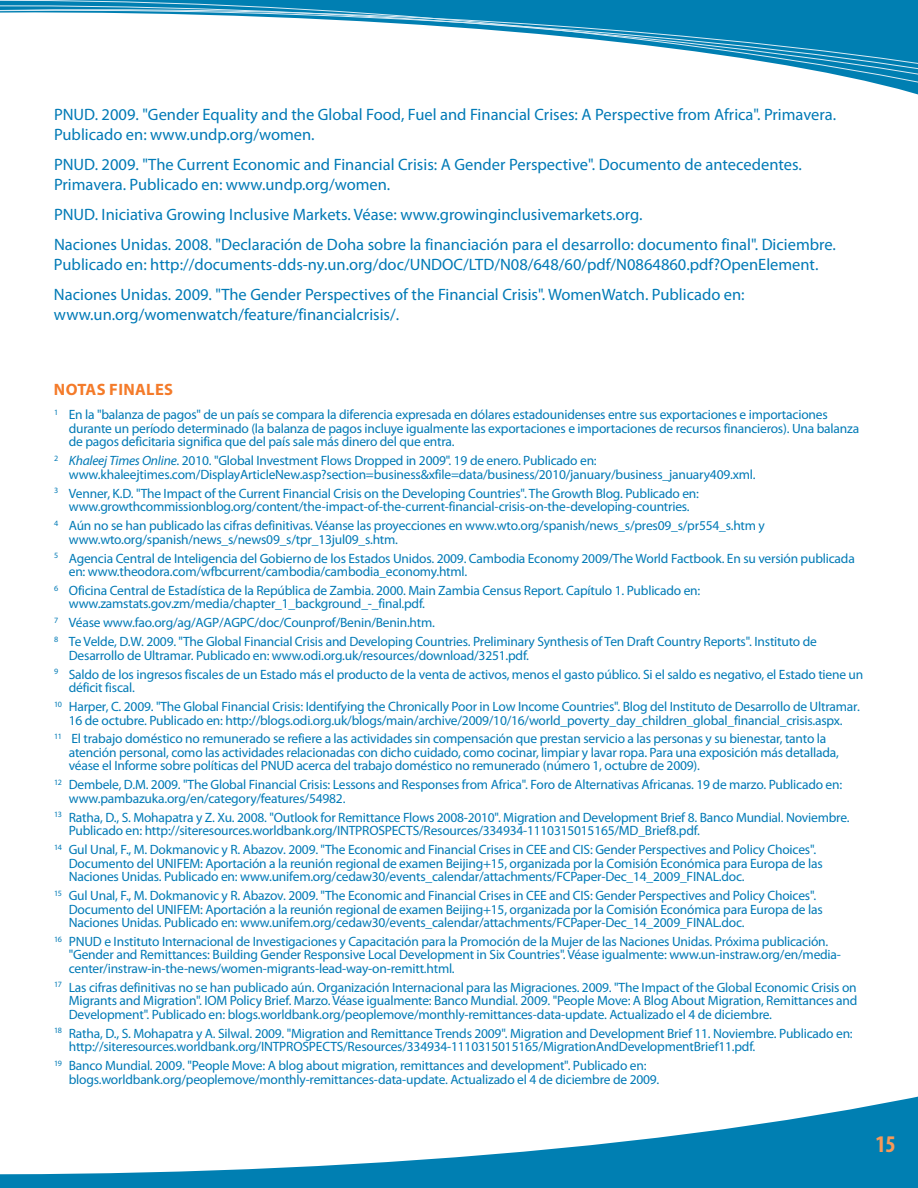
<style>
.page{position:relative;width:918px;height:1188px;background:#fff}
.page>*{position:absolute;margin:0;border:0;box-sizing:border-box;transform-origin:0 0}
.t1{font:700 condensed 24px "Myriad Pro";color:#f79958}
.t2{font:16.5px/19.5px "Myriad Pro";color:#007ab6}
.t3{font:700 16.5px "Myriad Pro";letter-spacing:.02em;color:#f47b2a}
.t4{font:13.5px/13.5px "Myriad Pro";letter-spacing:-.015em;color:#007ab6}
.s1{font-style:italic}
</style>
<div class="page">
<svg style="left:0;top:1096px;width:918px;height:92px"></svg>
<svg style="left:0;top:0;width:918px;height:84px"></svg>
<p class="t2" style="left:54px;top:106px;width:784px">PNUD. 2009. "Gender Equality and the Global Food, Fuel and Financial Crises: A Perspective from Africa". Primavera.<br>Publicado en: www.undp.org/women.</p>
<p class="t2" style="left:54px;top:156px;width:749px">PNUD. 2009. "The Current Economic and Financial Crisis: A Gender Perspective". Documento de antecedentes.<br>Primavera. Publicado en: www.undp.org/women.</p>
<p class="t2" style="left:54px;top:201px;width:783px;line-height:30.3px">PNUD. Iniciativa Growing Inclusive Markets. Véase: www.growinginclusivemarkets.org.<br>Naciones Unidas. 2008. "Declaración de Doha sobre la financiación para el desarrollo: documento final". Diciembre.</p>
<p class="t2" style="left:54px;top:250px;width:766px;line-height:30.3px">Publicado en: http://documents-dds-ny.un.org/doc/UNDOC/LTD/N08/648/60/pdf/N0864860.pdf?OpenElement.<br>Naciones Unidas. 2009. "The Gender Perspectives of the Financial Crisis". WomenWatch. Publicado en:</p>
<p class="t2" style="left:54px;top:306px;width:347px">www.un.org/womenwatch/feature/financialcrisis/.</p>
<p class="t3" style="left:54px;top:383px;width:121px">NOTAS FINALES</p>
<p class="t4" style="left:69px;top:409px;width:792px;text-indent:-15px"><sup>1</sup> En la "balanza de pagos" de un país se compara la diferencia expresada en dólares estadounidenses entre sus exportaciones e importaciones durante un período determinado (la balanza de pagos incluye igualmente las exportaciones e importaciones de recursos financieros). Una balanza de pagos deficitaria significa que del país sale más dinero del que entra.</p>
<p class="t4" style="left:69px;top:455px;width:688px;text-indent:-15px"><sup>2</sup> <span class="s1">Khaleej Times Online</span>. 2010. "Global Investment Flows Dropped in 2009". 19 de enero. Publicado en: www.khaleejtimes.com/DisplayArticleNew.asp?section=business&amp;xfile=data/business/2010/january/business_january409.xml.</p>
<p class="t4" style="left:54px;top:488px;width:647px;text-align:center"><sup>3</sup> Venner, K.D. "The Impact of the Current Financial Crisis on the Developing Countries". The Growth Blog. Publicado en: www.growthcommissionblog.org/content/the-impact-of-the-current-financial-crisis-on-the-developing-countries.</p>
<p class="t4" style="left:69px;top:520px;width:698px;text-indent:-15px"><sup>4</sup> Aún no se han publicado las cifras definitivas. Véanse las proyecciones en www.wto.org/spanish/news_s/pres09_s/pr554_s.htm y www.wto.org/spanish/news_s/news09_s/tpr_13jul09_s.htm.</p>
<p class="t4" style="left:69px;top:552px;width:788px;text-indent:-15px"><sup>5</sup> Agencia Central de Inteligencia del Gobierno de los Estados Unidos. 2009. Cambodia Economy 2009/The World Factbook. En su versión publicada en: www.theodora.com/wfbcurrent/cambodia/cambodia_economy.html.</p>
<p class="t4" style="left:69px;top:585px;width:633px;text-indent:-15px"><sup>6</sup> Oficina Central de Estadística de la República de Zambia. 2000. Main Zambia Census Report. Capítulo 1. Publicado en: www.zamstats.gov.zm/media/chapter_1_background_-_final.pdf.</p>
<p class="t4" style="left:54px;top:614px;width:765px;line-height:18.9px"><sup>7</sup> Véase www.fao.org/ag/AGP/AGPC/doc/Counprof/Benin/Benin.htm.<br><sup>8</sup> Te Velde, D.W. 2009. "The Global Financial Crisis and Developing Countries. Preliminary Synthesis of Ten Draft Country Reports". Instituto de</p>
<p class="t4" style="left:54px;top:647px;width:811px;line-height:18.9px;text-indent:15px">Desarrollo de Ultramar. Publicado en: www.odi.org.uk/resources/download/3251.pdf.<br><sup>9</sup> Saldo de los ingresos fiscales de un Estado más el producto de la venta de activos, menos el gasto público. Si el saldo es negativo, el Estado tiene un</p>
<p class="t4" style="left:54px;top:679px;width:807px;line-height:18.9px;text-indent:15px">déficit fiscal.<br><sup>10</sup> Harper, C. 2009. "The Global Financial Crisis: Identifying the Chronically Poor in Low Income Countries". Blog del Instituto de Desarrollo de Ultramar.</p>
<p class="t4" style="left:54px;top:712px;width:790px;line-height:18.9px;text-indent:15px">16 de octubre. Publicado en: http://blogs.odi.org.uk/blogs/main/archive/2009/10/16/world_poverty_day_children_global_financial_crisis.aspx.<br><sup>11</sup> El trabajo doméstico no remunerado se refiere a las actividades sin compensación que prestan servicio a las personas y su bienestar, tanto la</p>
<p class="t4" style="left:69px;top:747px;width:772px">atención personal, como las actividades relacionadas con dicho cuidado, como cocinar, limpiar y lavar ropa. Para una exposición más detallada, véase el Informe sobre políticas del PNUD acerca del trabajo doméstico no remunerado (número 1, octubre de 2009).</p>
<p class="t4" style="left:69px;top:779px;width:775px;text-indent:-15px"><sup>12</sup> Dembele, D.M. 2009. "The Global Financial Crisis: Lessons and Responses from Africa". Foro de Alternativas Africanas. 19 de marzo. Publicado en: www.pambazuka.org/en/category/features/54982.</p>
<p class="t4" style="left:69px;top:812px;width:782px;text-indent:-15px"><sup>13</sup> Ratha, D., S. Mohapatra y Z. Xu. 2008. "Outlook for Remittance Flows 2008-2010". Migration and Development Brief 8. Banco Mundial. Noviembre.<br>Publicado en: http://siteresources.worldbank.org/INTPROSPECTS/Resources/334934-1110315015165/MD_Brief8.pdf.</p>
<p class="t4" style="left:69px;top:844px;width:755px;text-indent:-15px"><sup>14</sup> Gul Unal, F., M. Dokmanovic y R. Abazov. 2009. "The Economic and Financial Crises in CEE and CIS: Gender Perspectives and Policy Choices".<br>Documento del UNIFEM: Aportación a la reunión regional de examen Beijing+15, organizada por la Comisión Económica para Europa de las<br>Naciones Unidas. Publicado en: www.unifem.org/cedaw30/events_calendar/attachments/FCPaper-Dec_14_2009_FINAL.doc.</p>
<p class="t4" style="left:69px;top:890px;width:755px;text-indent:-15px"><sup>15</sup> Gul Unal, F., M. Dokmanovic y R. Abazov. 2009. "The Economic and Financial Crises in CEE and CIS: Gender Perspectives and Policy Choices".<br>Documento del UNIFEM: Aportación a la reunión regional de examen Beijing+15, organizada por la Comisión Económica para Europa de las<br>Naciones Unidas. Publicado en: www.unifem.org/cedaw30/events_calendar/attachments/FCPaper-Dec_14_2009_FINAL.doc.</p>
<p class="t4" style="left:69px;top:936px;width:774px;text-indent:-15px"><sup>16</sup> PNUD e Instituto Internacional de Investigaciones y Capacitación para la Promoción de la Mujer de las Naciones Unidas. Próxima publicación. "Gender and Remittances: Building Gender Responsive Local Development in Six Countries". Véase igualmente: www.un-instraw.org/en/media&shy;center/instraw-in-the-news/women-migrants-lead-way-on-remitt.html.</p>
<p class="t4" style="left:69px;top:982px;width:790px;text-align:justify;text-indent:-15px"><sup>17</sup> Las cifras definitivas no se han publicado aún. Organización Internacional para las Migraciones. 2009. "The Impact of the Global Economic Crisis on Migrants and Migration". IOM Policy Brief. Marzo. Véase igualmente: Banco Mundial. 2009. "People Move: A Blog About Migration, Remittances and Development". Publicado en: blogs.worldbank.org/peoplemove/monthly-remittances-data-update. Actualizado el 4 de diciembre.</p>
<p class="t4" style="left:69px;top:1028px;width:785px;text-indent:-15px"><sup>18</sup> Ratha, D., S. Mohapatra y A. Silwal. 2009. "Migration and Remittance Trends 2009". Migration and Development Brief 11. Noviembre. Publicado en: http://siteresources.worldbank.org/INTPROSPECTS/Resources/334934-1110315015165/MigrationAndDevelopmentBrief11.pdf.</p>
<p class="t4" style="left:69px;top:1060px;width:592px;text-indent:-15px"><sup>19</sup> Banco Mundial. 2009. "People Move: A blog about migration, remittances and development". Publicado en: blogs.worldbank.org/peoplemove/monthly-remittances-data-update. Actualizado el 4 de diciembre de 2009.</p>
<h1 class="t1" style="left:875px;top:1136px;width:22px">15</h1>
</div>
